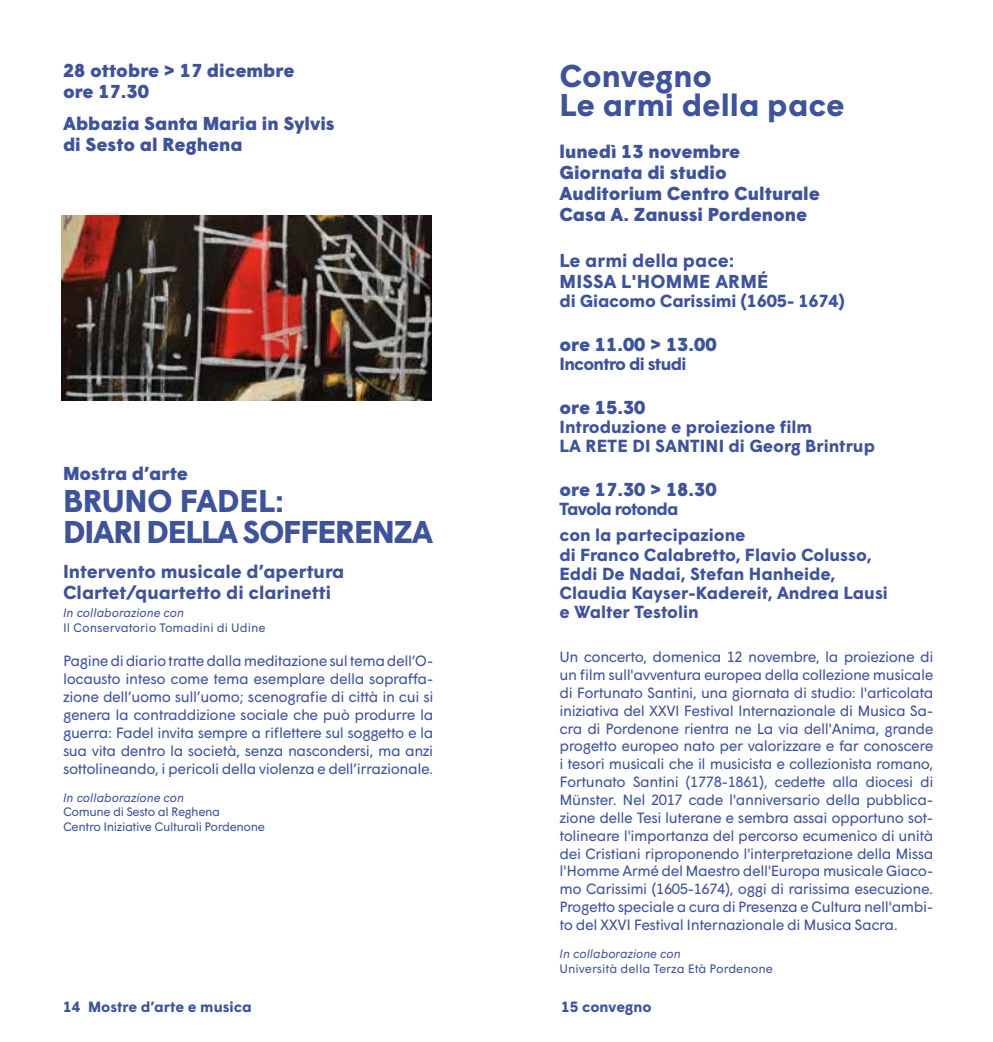
<style>
.page{position:relative;width:993px;height:1042px;background:#fff}
.page>*{position:absolute;margin:0;border:0;box-sizing:border-box;transform-origin:0 0}
.t1{font:700 31.5px/31.5px "Wigrum";letter-spacing:-.04em;color:#3f539b}
.t2{font:700 31.5px/29.8px "Wigrum";letter-spacing:-.01em;color:#3f539b}
.t3{font:900 18.72px/21px "Wigrum";color:#3f539b}
.t4{font:700 18.72px/21px "Wigrum";color:#3f539b}
.t5{font:700 17.5px/19.2px "Wigrum";color:#3f539b}
.t6{font:700 17.5px "Wigrum";letter-spacing:-.04em;color:#3f539b}
.t7{font:14.88px/17.8px "Wigrum";letter-spacing:-.03em;color:#3f539b;text-align:justify}
.t8{font:700 14.88px "Wigrum";color:#3f539b}
.t9{font:12.25px "Wigrum";color:#3f539b}
.t10{font:italic 12.25px "Wigrum";color:#3f539b}
.t11{font:12.25px/14.7px "Wigrum";letter-spacing:-.03em;color:#3f539b}
</style>
<div class="page">
<img style="left:62px;top:216px;width:370px;height:184px">
<p class="t3" style="left:63px;top:59px;width:233px">28 ottobre &gt; 17 dicembre ore 17.30</p>
<p class="t3" style="left:63px;top:111px;width:273px">Abbazia Santa Maria in Sylvis di Sesto al Reghena</p>
<p class="t3" style="left:63px;top:462px;width:126px">Mostra d’arte</p>
<h1 class="t1" style="left:63px;top:483px;width:371px">BRUNO FADEL:<br>DIARI DELLA SOFFERENZA</h1>
<p class="t4" style="left:63px;top:560px;width:283px">Intervento musicale d’apertura<br>Clartet/quartetto di clarinetti</p>
<p class="t10" style="left:63px;top:603px;width:123px">In collaborazione con</p>
<p class="t9" style="left:63px;top:618px;width:204px">Il Conservatorio Tomadini di Udine</p>
<p class="t7" style="left:63px;top:651px;width:372px">Pagine di diario tratte dalla meditazione sul tema dell’O&shy;locausto inteso come tema esemplare della sopraffa&shy;zione dell’uomo sull’uomo; scenografie di città in cui si genera la contraddizione sociale che può produrre la guerra: Fadel invita sempre a riflettere sul soggetto e la sua vita dentro la società, senza nascondersi, ma anzi sottolineando, i pericoli della violenza e dell’irrazionale.</p>
<p class="t10" style="left:63px;top:788px;width:123px">In collaborazione con</p>
<p class="t11" style="left:63px;top:803px;width:203px">Comune di Sesto al Reghena<br>Centro Iniziative Culturali Pordenone</p>
<h1 class="t2" style="left:559px;top:58px;width:286px">Convegno<br>Le armi della pace</h1>
<p class="t3" style="left:559px;top:140px;width:262px">lunedì 13 novembre<br>Giornata di studio<br>Auditorium Centro Culturale<br>Casa A. Zanussi Pordenone</p>
<p class="t4" style="left:559px;top:248px;width:210px">Le armi della pace:<br>MISSA L'HOMME ARMÉ</p>
<p class="t5" style="left:559px;top:290px;width:287px">di Giacomo Carissimi (1605- 1674)</p>
<p class="t3" style="left:559px;top:332px;width:158px">ore 11.00 &gt; 13.00</p>
<p class="t6" style="left:559px;top:350px;width:128px">Incontro di studi</p>
<p class="t3" style="left:559px;top:395px;width:87px">ore 15.30</p>
<p class="t5" style="left:559px;top:416px;width:317px">Introduzione e proiezione film<br>LA RETE DI SANTINI di Georg Brintrup</p>
<p class="t3" style="left:559px;top:477px;width:158px">ore 17.30 &gt; 18.30</p>
<p class="t5" style="left:559px;top:494px;width:187px;line-height:26.2px">Tavola rotonda<br>con la partecipazione</p>
<p class="t5" style="left:559px;top:543px;width:330px">di Franco Calabretto, Flavio Colusso,<br>Eddi De Nadai, Stefan Hanheide,<br>Claudia Kayser-Kadereit, Andrea Lausi e Walter Testolin</p>
<p class="t7" style="left:559px;top:647px;width:375px">Un concerto, domenica 12 novembre, la proiezione di un film sull'avventura europea della collezione musicale di Fortunato Santini, una giornata di studio: l'articolata iniziativa del XXVI Festival Internazionale di Musica Sa&shy;cra di Pordenone rientra ne La via dell'Anima, grande progetto europeo nato per valorizzare e far conoscere i tesori musicali che il musicista e collezionista romano, Fortunato Santini (1778-1861), cedette alla diocesi di Münster. Nel 2017 cade l'anniversario della pubblica&shy;zione delle Tesi luterane e sembra assai opportuno sot&shy;tolineare l'importanza del percorso ecumenico di unità dei Cristiani riproponendo l'interpretazione della Missa l'Homme Armé del Maestro dell'Europa musicale Giaco&shy;mo Carissimi (1605-1674), oggi di rarissima esecuzione.<br>Progetto speciale a cura di Presenza e Cultura nell'ambi&shy;to del XXVI Festival Internazionale di Musica Sacra.</p>
<p class="t10" style="left:559px;top:944px;width:123px">In collaborazione con</p>
<p class="t9" style="left:559px;top:959px;width:215px">Università della Terza Età Pordenone</p>
<p class="t8" style="left:63px;top:995px;width:190px">14 Mostre d’arte e musica</p>
<p class="t8" style="left:561px;top:995px;width:92px">15 convegno</p>
</div>
